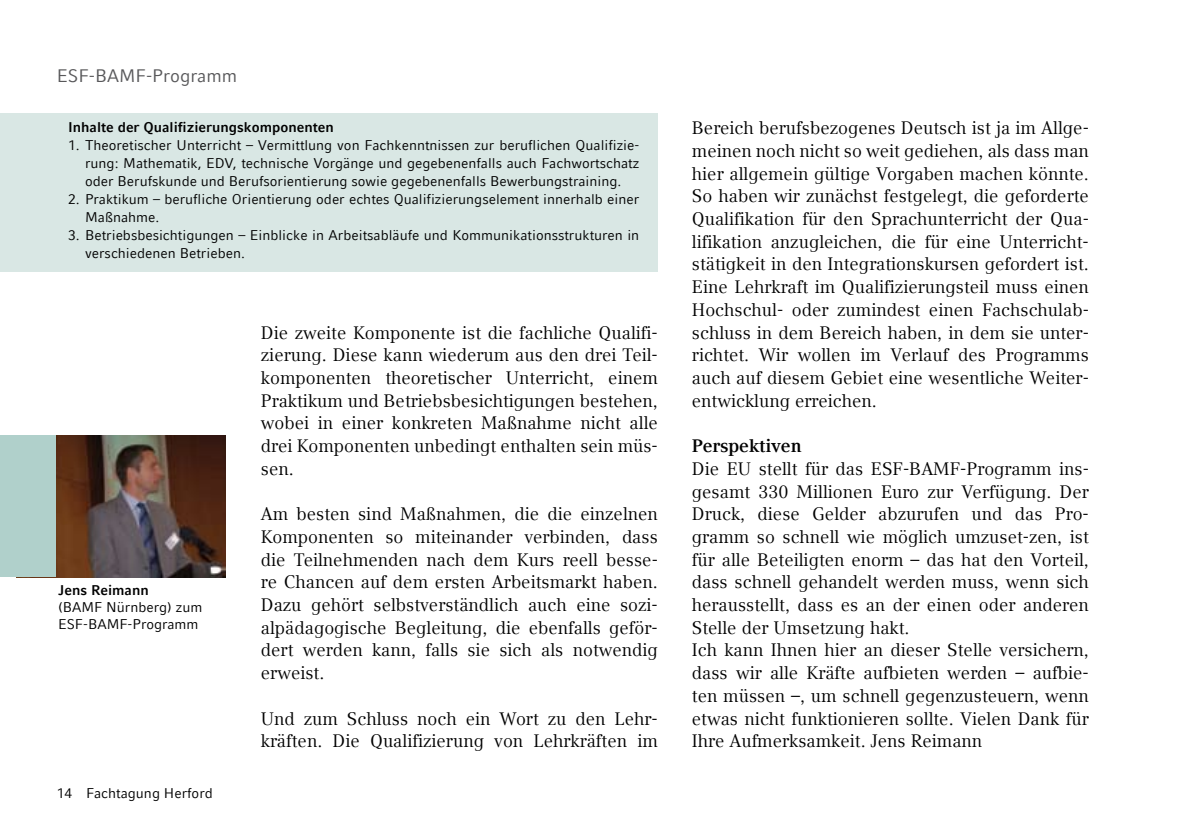
<style>
.page{position:relative;width:1191px;height:840px;background:#fff}
.page>*{position:absolute;margin:0;border:0;box-sizing:border-box;transform-origin:0 0}
.t1{font:18px/22.6px "Compatil Text LT Com";color:#000;text-align:justify}
.t2{font:18px "Compatil Fact LT Com";color:#58585a}
.t3{font:700 18px "Compatil Text LT Com";color:#000}
.t4{font:14px/18px "Compatil Fact LT Com";color:#000}
.t5{font:700 14px "Compatil Fact LT Com";color:#000}
</style>
<div class="page">
<div style="left:0;top:113px;width:658px;height:159px;background:#d9e7e4"></div>
<img style="left:56px;top:435px;width:170px;height:141px">
<div style="left:0;top:435px;width:56px;height:141px;background:#b0d0cb"></div>
<p class="t2" style="left:57px;top:65px;width:182px">ESF-BAMF-Programm</p>
<p class="t5" style="left:68px;top:119px;width:267px">Inhalte der Qualifizierungskomponenten</p>
<p class="t4" style="left:85px;top:136px;width:556px;text-align:justify;text-indent:-17px">1. Theoretischer Unterricht – Vermittlung von Fachkenntnissen zur beruflichen Qualifizie&shy;rung: Mathematik, EDV, technische Vorgänge und gegebenenfalls auch Fachwortschatz oder Berufskunde und Berufsorientierung sowie gegebenenfalls Bewerbungstraining.</p>
<p class="t4" style="left:85px;top:190px;width:556px;text-indent:-17px">2. Praktikum – berufliche Orientierung oder echtes Qualifizierungselement innerhalb einer<br>Maßnahme.</p>
<p class="t4" style="left:85px;top:226px;width:556px;text-indent:-17px">3. Betriebsbesichtigungen – Einblicke in Arbeitsabläufe und Kommunikationsstrukturen in verschiedenen Betrieben.</p>
<p class="t5" style="left:58px;top:581px;width:92px">Jens Reimann</p>
<p class="t4" style="left:58px;top:598px;width:146px;line-height:16.8px">(BAMF Nürnberg) zum<br>ESF-BAMF-Programm</p>
<p class="t4" style="left:57px;top:783px;width:157px">14 Fachtagung Herford</p>
<p class="t1" style="left:261px;top:321px;width:398px">Die zweite Komponente ist die fachliche Qualifi&shy;zierung. Diese kann wiederum aus den drei Teil&shy;komponenten theoretischer Unterricht, einem Praktikum und Betriebsbesichtigungen bestehen, wobei in einer konkreten Maßnahme nicht alle drei Komponenten unbedingt enthalten sein müs&shy;sen.</p>
<p class="t1" style="left:261px;top:502px;width:398px">Am besten sind Maßnahmen, die die einzelnen Komponenten so miteinander verbinden, dass die Teilnehmenden nach dem Kurs reell besse&shy;re Chancen auf dem ersten Arbeitsmarkt haben.<br>Dazu gehört selbstverständlich auch eine sozi&shy;alpädagogische Begleitung, die ebenfalls geför&shy;dert werden kann, falls sie sich als notwendig erweist.</p>
<p class="t1" style="left:261px;top:706px;width:398px">Und zum Schluss noch ein Wort zu den Lehr&shy;kräften. Die Qualifizierung von Lehrkräften im</p>
<p class="t1" style="left:692px;top:117px;width:398px">Bereich berufsbezogenes Deutsch ist ja im Allge&shy;meinen noch nicht so weit gediehen, als dass man hier allgemein gültige Vorgaben machen könnte.<br>So haben wir zunächst festgelegt, die geforderte Qualifikation für den Sprachunterricht der Qua&shy;lifikation anzugleichen, die für eine Unterricht&shy;stätigkeit in den Integrationskursen gefordert ist.<br>Eine Lehrkraft im Qualifizierungsteil muss einen Hochschul- oder zumindest einen Fachschulab&shy;schluss in dem Bereich haben, in dem sie unter&shy;richtet. Wir wollen im Verlauf des Programms auch auf diesem Gebiet eine wesentliche Weiter&shy;entwicklung erreichen.</p>
<p class="t3" style="left:692px;top:435px;width:111px">Perspektiven</p>
<p class="t1" style="left:692px;top:457px;width:398px;text-align:left">Die EU stellt für das ESF-BAMF-Programm ins&shy;gesamt 330 Millionen Euro zur Verfügung. Der Druck, diese Gelder abzurufen und das Pro&shy;gramm so schnell wie möglich umzuset-zen, ist für alle Beteiligten enorm – das hat den Vorteil, dass schnell gehandelt werden muss, wenn sich herausstellt, dass es an der einen oder anderen Stelle der Umsetzung hakt.<br>Ich kann Ihnen hier an dieser Stelle versichern, dass wir alle Kräfte aufbieten werden – aufbie&shy;ten müssen –, um schnell gegenzusteuern, wenn etwas nicht funktionieren sollte. Vielen Dank für Ihre Aufmerksamkeit. Jens Reimann</p>
</div>
